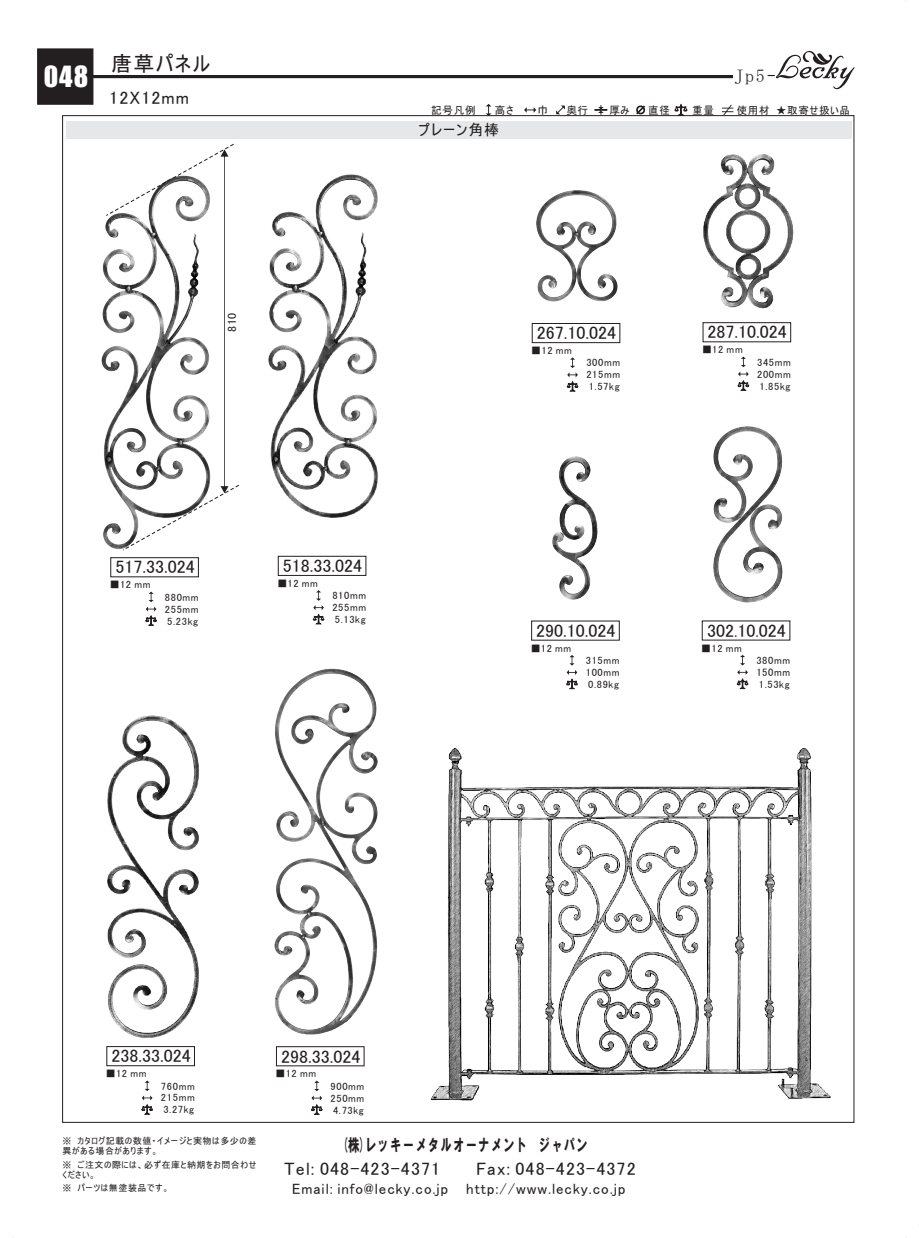
<style>
.page{position:relative;width:919px;height:1238px;background:#fff}
.page>*{position:absolute;margin:0;border:0;box-sizing:border-box;transform-origin:0 0}
.t1{font:27px "Impact";color:#fff}
.t2{font:21px "MS UI Gothic";letter-spacing:.06em;color:#231f20}
.t3{font:18px "MS UI Gothic";color:#231f20}
.t4{font:18px "MS UI Gothic";letter-spacing:.06em;color:#231f20}
.t5{font:18px "MS Mincho";color:#231f20}
.t6{font:17.1px "HG Soei Kakugothic UB";letter-spacing:.1em;color:#231f20;scale:.67 1}
.t7{font:15px "MS UI Gothic";letter-spacing:.06em;color:#231f20}
.t8{font:12px "MS UI Gothic";color:#231f20}
.t9{font:10.8px "MS UI Gothic";letter-spacing:.06em;color:#231f20}
.t10{font:10.65px "MS UI Gothic";letter-spacing:.06em;color:#231f20}
.t11{font:10.5px/12px "MS UI Gothic";letter-spacing:.06em;color:#231f20;text-align:justify}
.t12{font:9px/9.9px "MS UI Gothic";letter-spacing:.06em;color:#231f20}
.s1{font-family:"HGP Mincho E"}
.s2{font-size:16.5px}
</style>
<div class="page">
<hr style="left:90px;top:75px;width:643px;height:3px;background:#231f20">
<svg style="left:776px;top:51px;width:78px;height:39px"></svg>
<div style="left:37px;top:48px;width:57px;height:57px;background:#231f20"></div>
<svg style="left:485px;top:104px;width:6px;height:12px"></svg>
<svg style="left:524px;top:107px;width:12px;height:6px"></svg>
<svg style="left:674px;top:103px;width:13px;height:13px"></svg>
<svg style="left:594px;top:105px;width:13px;height:10px"></svg>
<svg style="left:634px;top:105px;width:13px;height:11px"></svg>
<svg style="left:556px;top:105px;width:9px;height:9px"></svg>
<svg style="left:721px;top:105px;width:12px;height:10px"></svg>
<div style="left:66px;top:121px;width:785px;height:17px;background:#e6e7e9"></div>
<img style="left:552px;top:456px;width:45px;height:143px">
<img style="left:703px;top:154px;width:90px;height:155px">
<img style="left:536px;top:191px;width:81px;height:110px">
<svg style="left:566px;top:655px;width:12px;height:34px"></svg>
<svg style="left:737px;top:356px;width:12px;height:35px"></svg>
<div style="left:702px;top:322px;width:89px;height:20px;border:1px solid #231f20"></div>
<svg style="left:566px;top:357px;width:12px;height:35px"></svg>
<div style="left:532px;top:323px;width:88px;height:20px;border:1px solid #231f20"></div>
<img style="left:274px;top:668px;width:104px;height:367px">
<svg style="left:311px;top:1080px;width:12px;height:34px"></svg>
<div style="left:276px;top:1046px;width:88px;height:20px;border:1px solid #231f20"></div>
<img style="left:108px;top:715px;width:91px;height:323px">
<img style="left:268px;top:174px;width:110px;height:344px">
<svg style="left:312px;top:590px;width:12px;height:34px"></svg>
<div style="left:278px;top:556px;width:88px;height:19px;border:1px solid #231f20"></div>
<svg style="left:145px;top:591px;width:12px;height:35px"></svg>
<div style="left:110px;top:557px;width:89px;height:20px;border:1px solid #231f20"></div>
<svg style="left:141px;top:1080px;width:12px;height:34px"></svg>
<div style="left:106px;top:1046px;width:89px;height:19px;border:1px solid #231f20"></div>
<svg style="left:105px;top:143px;width:134px;height:408px"></svg>
<img style="left:713px;top:427px;width:69px;height:175px">
<svg style="left:736px;top:655px;width:12px;height:34px"></svg>
<img style="left:431px;top:749px;width:399px;height:351px">
<h1 class="t1" style="left:44px;top:65px;width:46px">048</h1>
<h2 class="t2" style="left:111px;top:53px;width:100px">唐草パネル</h2>
<h3 class="t4" style="left:109px;top:88px;width:81px">12X12mm</h3>
<h3 class="t5" style="left:734px;top:66px;width:43px">Jp5<span class="s1">-</span></h3>
<p class="t10" style="left:431px;top:105px;width:46px">記号凡例</p>
<p class="t10" style="left:495px;top:105px;width:20px">高さ</p>
<p class="t10" style="left:537px;top:105px;width:12px">巾</p>
<p class="t10" style="left:566px;top:105px;width:23px">奥行</p>
<p class="t10" style="left:609px;top:104px;width:22px">厚み</p>
<p class="t10" style="left:648px;top:105px;width:23px">直径</p>
<p class="t10" style="left:692px;top:105px;width:23px">重量</p>
<p class="t11" style="left:736px;top:104px;width:115px">使用材 ★取寄せ扱い品</p>
<h3 class="t7" style="left:418px;top:122px;width:82px">プレーン角棒</h3>
<p class="t8" style="left:226px;top:332px;width:21px;rotate:-90deg">810</p>
<h3 class="t3" style="left:536px;top:324px;width:81px">267.10.024</h3>
<h3 class="t3" style="left:707px;top:323px;width:81px">287.10.024</h3>
<p class="t11" style="left:531px;top:344px;width:42px">■12 mm</p>
<p class="t11" style="left:701px;top:343px;width:42px">■12 mm</p>
<p class="t11" style="left:586px;top:356px;width:35px">300mm 215mm 1.57kg</p>
<p class="t11" style="left:757px;top:356px;width:35px">345mm 200mm 1.85kg</p>
<h3 class="t3" style="left:115px;top:558px;width:81px">517.33.024</h3>
<h3 class="t3" style="left:283px;top:556px;width:81px">518.33.024</h3>
<p class="t11" style="left:109px;top:578px;width:42px">■12 mm</p>
<p class="t11" style="left:277px;top:577px;width:42px">■12 mm</p>
<p class="t11" style="left:165px;top:591px;width:35px">880mm 255mm 5.23kg</p>
<p class="t11" style="left:332px;top:589px;width:35px">810mm 255mm 5.13kg</p>
<h3 class="t3" style="left:536px;top:621px;width:81px">290.10.024</h3>
<h3 class="t3" style="left:707px;top:621px;width:80px">302<span class="s2">.</span>10<span class="s2">.</span>024</h3>
<p class="t11" style="left:530px;top:642px;width:42px">■12 mm</p>
<p class="t11" style="left:701px;top:642px;width:42px">■12 mm</p>
<p class="t11" style="left:585px;top:654px;width:35px">315mm 100mm 0.89kg</p>
<p class="t11" style="left:756px;top:654px;width:35px">380mm</p>
<p class="t9" style="left:756px;top:666px;width:35px">150mm</p>
<p class="t11" style="left:758px;top:678px;width:32px">1.53kg</p>
<h3 class="t3" style="left:111px;top:1046px;width:81px">238.33.024</h3>
<h3 class="t3" style="left:281px;top:1046px;width:81px">298.33.024</h3>
<p class="t11" style="left:106px;top:1067px;width:42px">■12 mm</p>
<p class="t11" style="left:275px;top:1067px;width:42px">■12 mm</p>
<p class="t11" style="left:161px;top:1079px;width:35px">760mm 215mm 3.27kg</p>
<p class="t11" style="left:330px;top:1079px;width:35px">900mm 250mm 4.73kg</p>
<p class="t12" style="left:63px;top:1136px;width:195px">※　カタログ記載の数値・イメージと実物は多少の差異がある場合があります。</p>
<p class="t12" style="left:63px;top:1159px;width:195px">※　ご注文の際には、必ず在庫と納期をお問合わせください。</p>
<p class="t12" style="left:63px;top:1182px;width:108px">※　パーツは無塗装品です。</p>
<h3 class="t6" style="left:342px;top:1135px;width:368px">(株)レッキーメタルオーナメント　ジャパン</h3>
<h3 class="t4" style="left:284px;top:1159px;width:157px">Tel: 048-423-4371</h3>
<h3 class="t4" style="left:476px;top:1159px;width:161px">Fax: 048-423-4372</h3>
<h3 class="t7" style="left:292px;top:1180px;width:335px">Email: info@lecky.co.jp http://www.lecky.co.jp</h3>
</div>
